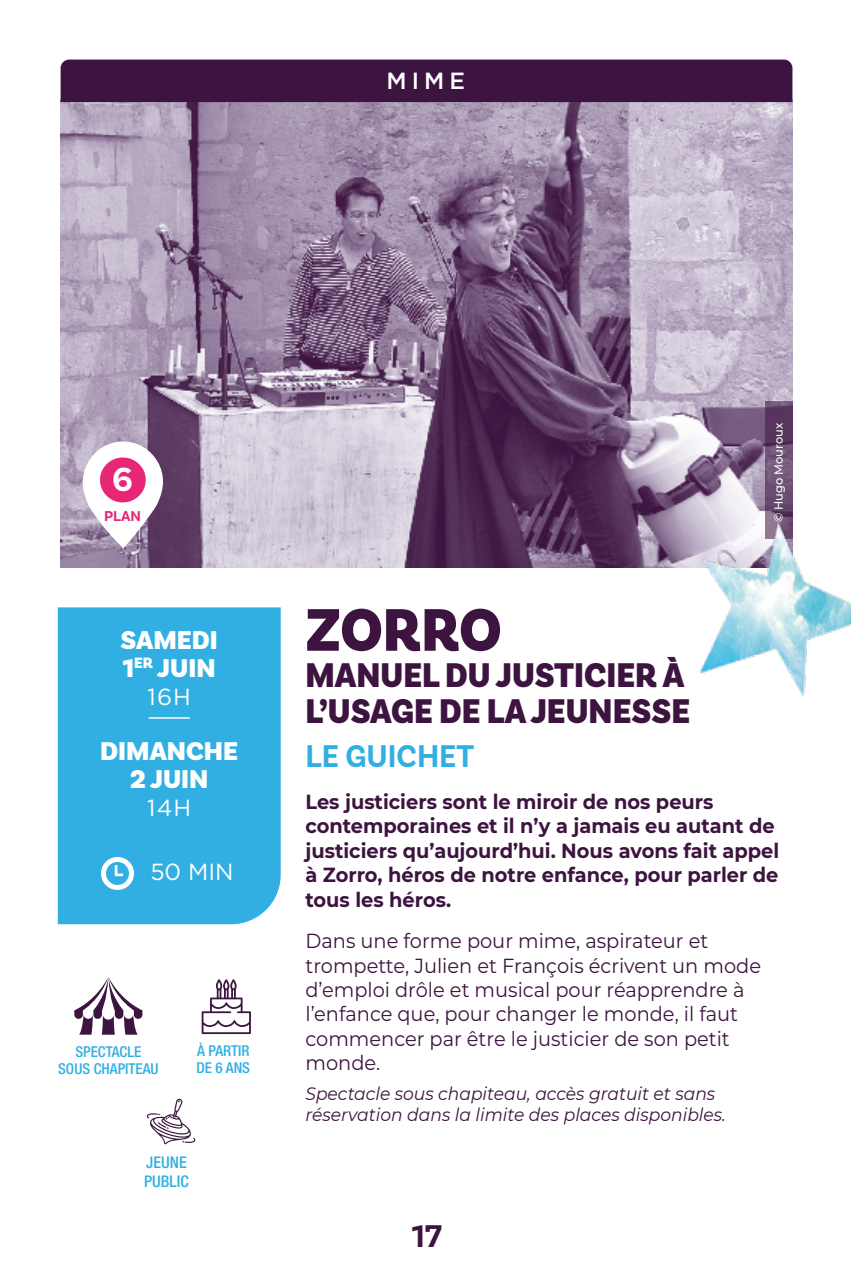
<style>
.page{position:relative;width:851px;height:1276px;background:#fff}
.page>*{position:absolute;margin:0;border:0;box-sizing:border-box;transform-origin:0 0}
.t1{font:900 63px "Basic Sans";letter-spacing:-.005em;color:#3c143f;scale:.94 1}
.t2{font:900 36px/36px "Basic Sans";color:#3c143f;scale:.94 1}
.t3{font:700 35.4px "Basic Sans";color:#fff}
.t4{font:700 33px "Basic Sans";color:#31afe3;scale:.95 1}
.t5{font:700 33px "Basic Sans";color:#3c143f}
.t6{font:900 27px/27.9px "Basic Sans";color:#fff}
.t7{font:500 23.4px "Gotham";letter-spacing:.215em;color:#fff}
.t8{font:23.4px "Gotham";letter-spacing:.05em;color:#fff}
.t9{font:20.4px/24.3px "Montserrat";color:#3c143f;scale:.95 1}
.t10{font:700 20.4px/24.3px "Montserrat";color:#3c143f;scale:.95 1}
.t11{font:italic 18px/21px "Montserrat";color:#3c143f;scale:.95 1}
.t12{font:500 condensed 16.2px/19.2px "Helvetica Neue LT Std";color:#31afe3}
.t13{font:500 condensed 15px/17.4px "Helvetica Neue LT Std";color:#31afe3}
.t14{font:700 15px "Basic Sans";color:#e72678}
.t15{font:500 12px "Montserrat";color:#fff;scale:.95 1}
</style>
<div class="page">
<img style="left:60px;top:100px;width:732px;height:467px">
<svg style="left:83px;top:441px;width:80px;height:107px"></svg>
<div style="left:58px;top:607px;width:223px;height:317px;background:#31afe3"></div>
<hr style="left:149px;top:717px;width:41px;height:1px;background:#fff">
<svg style="left:101px;top:857px;width:33px;height:33px"></svg>
<div style="left:61px;top:60px;width:731px;height:42px;background:#3c143f"></div>
<svg style="left:202px;top:979px;width:49px;height:55px"></svg>
<svg style="left:74px;top:977px;width:68px;height:57px"></svg>
<svg style="left:146px;top:1098px;width:49px;height:46px"></svg>
<svg style="left:764px;top:401px;width:28px;height:109px;background:#684a6e"></svg>
<img style="left:677px;top:510px;width:173px;height:186px">
<p class="t7" style="left:291px;top:66px;width:181px">THÉÂTRE D</p>
<p class="t7" style="left:370px;top:63px;width:121px">CIRQUE</p>
<p class="t7" style="left:386px;top:68px;width:80px">MIME</p>
<h3 class="t3" style="left:112px;top:458px;width:22px">6</h3>
<p class="t14" style="left:104px;top:507px;width:38px">PLAN</p>
<h3 class="t6" style="left:121px;top:627px;width:99px">SAMEDI<br>1<sup>ER</sup> JUIN</h3>
<p class="t8" style="left:147px;top:681px;width:45px">16H</p>
<h3 class="t6" style="left:100px;top:737px;width:139px;text-align:center">DIMANCHE<br>2 JUIN</h3>
<p class="t8" style="left:147px;top:792px;width:45px">14H</p>
<p class="t8" style="left:150px;top:856px;width:85px">50 MIN</p>
<p class="t13" style="left:58px;top:1042px;width:102px;text-align:center">SPECTACLE<br>SOUS CHAPITEAU</p>
<p class="t13" style="left:196px;top:1042px;width:55px">À PARTIR<br>DE 6 ANS</p>
<p class="t12" style="left:144px;top:1152px;width:46px">JEUNE<br>PUBLIC</p>
<p class="t15" style="left:770px;top:522px;width:106px;rotate:-90deg">© Hugo Mouroux</p>
<h1 class="t1" style="left:305px;top:591px;width:210px">ZORRO</h1>
<h2 class="t2" style="left:305px;top:658px;width:411px">MANUEL DU JUSTICIER À<br>L’USAGE DE LA JEUNESSE</h2>
<h3 class="t4" style="left:305px;top:736px;width:179px">LE GUICHET</h3>
<p class="t10" style="left:305px;top:788px;width:500px">Les justiciers sont le miroir de nos peurs contemporaines et il n’y a jamais eu autant de justiciers qu’aujourd’hui. Nous avons fait appel à Zorro, héros de notre enfance, pour parler de tous les héros.</p>
<p class="t9" style="left:305px;top:928px;width:481px">Dans une forme pour mime, aspirateur et trompette, Julien et François écrivent un mode d’emploi drôle et musical pour réapprendre à l’enfance que, pour changer le monde, il faut commencer par être le justicier de son petit monde.</p>
<p class="t11" style="left:305px;top:1082px;width:444px">Spectacle sous chapiteau, accès gratuit et sans réservation dans la limite des places disponibles.</p>
<h3 class="t5" style="left:411px;top:1216px;width:32px">17</h3>
</div>
